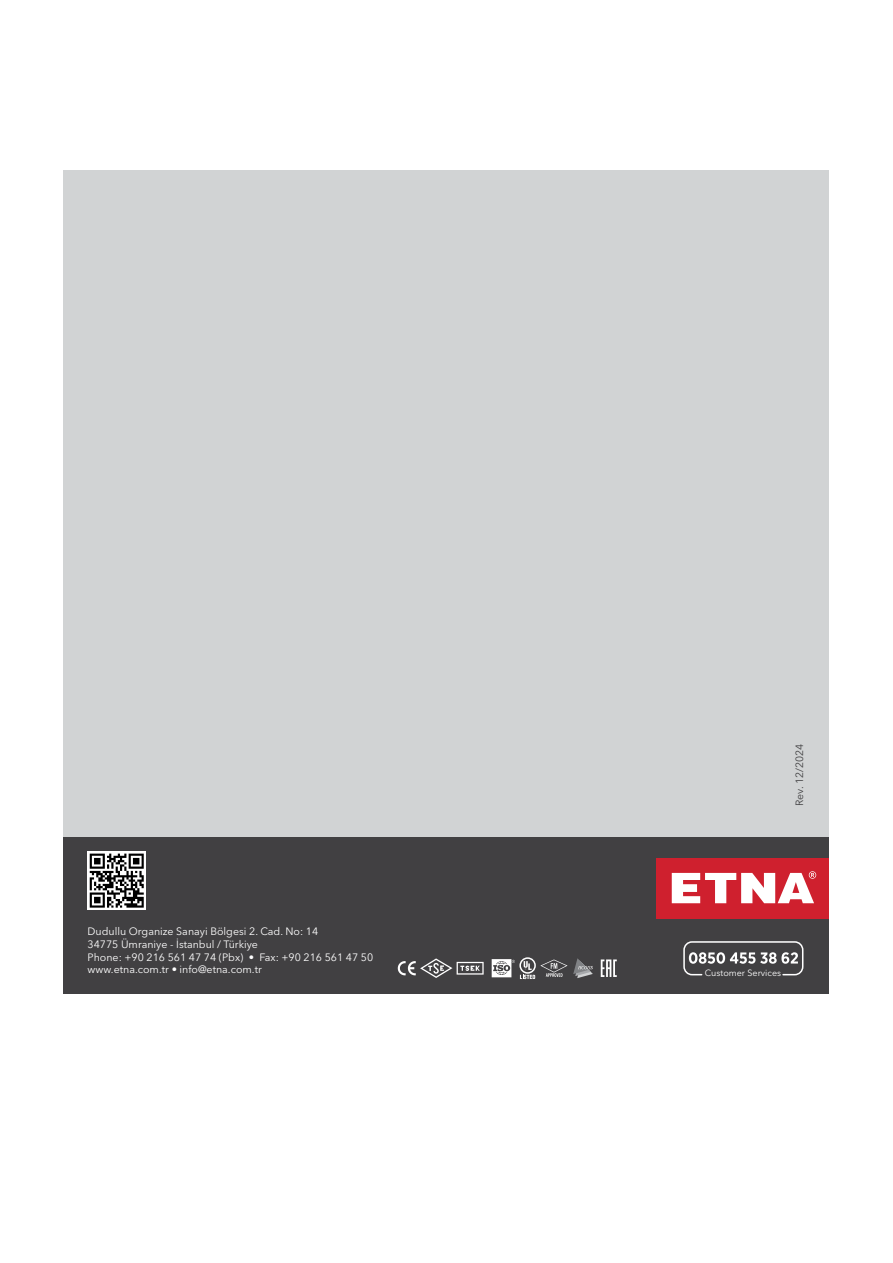
<style>
.page{position:relative;width:893px;height:1263px;background:#fff}
.page>*{position:absolute;margin:0;border:0;box-sizing:border-box;transform-origin:0 0}
.t1{font:10.65px/12.8px "Avenir Next LT Pro";color:#fff}
.t2{font:10.5px "Avenir Next LT Pro";color:#414042}
.t3{font:9px "Avenir Next LT Pro";color:#fff}
</style>
<div class="page">
<div style="left:64px;top:170px;width:765px;height:667px;background:#d1d3d4"></div>
<div style="left:64px;top:837px;width:765px;height:157px;background:#414042"></div>
<svg style="left:689px;top:952px;width:109px;height:12px"></svg>
<div style="left:683px;top:941px;width:120px;height:34px;border:2px solid #fff;border-radius:8px"></div>
<div style="left:88px;top:851px;width:58px;height:59px;background:linear-gradient(to bottom,#fff,#fff)"></div>
<svg style="left:90px;top:853px;width:54px;height:55px;background:#767676"></svg>
<div style="left:657px;top:858px;width:172px;height:60px;background:#cf202e"></div>
<svg style="left:672px;top:871px;width:144px;height:32px"></svg>
<svg style="left:398px;top:958px;width:86px;height:20px"></svg>
<svg style="left:601px;top:959px;width:16px;height:18px"></svg>
<svg style="left:492px;top:957px;width:101px;height:22px"></svg>
<p class="t1" style="left:88px;top:925px;width:287px">Dudullu Organize Sanayi Bölgesi 2. Cad. No: 14<br>34775 Ümraniye - İstanbul / Türkiye<br>Phone: +90 216 561 47 74 (Pbx) • Fax: +90 216 561 47 50 www.etna.com.tr • info@etna.com.tr</p>
<p class="t2" style="left:793px;top:806px;width:64px;rotate:-90deg">Rev. 12/2024</p>
<p class="t3" style="left:705px;top:967px;width:78px">Customer Services</p>
</div>
